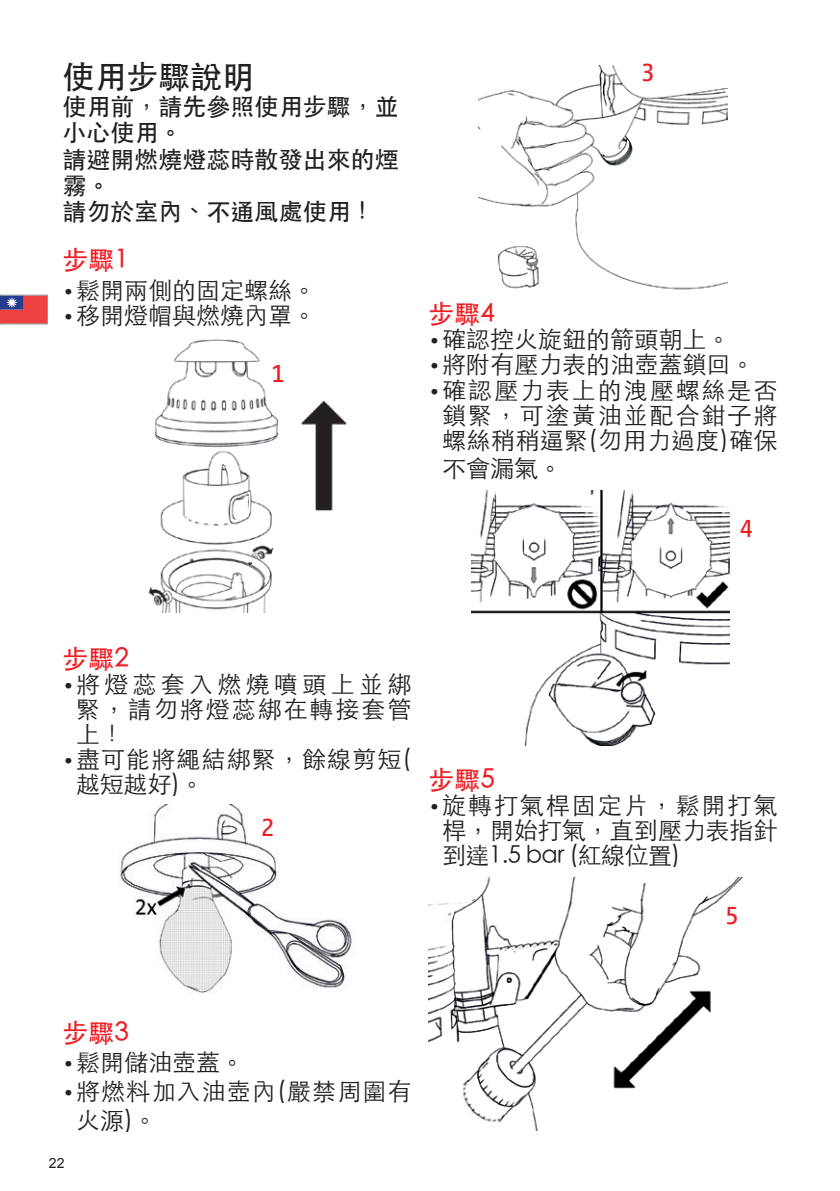
<style>
.page{position:relative;width:840px;height:1191px;background:#fff}
.page>*{position:absolute;margin:0;border:0;box-sizing:border-box;transform-origin:0 0}
.t1{font:500 32px "ST Heiti TC";color:#231f20}
.t2{font:500 26px "ST Heiti TC";color:#ee1d23}
.t3{font:26px "Vialog LT Com";color:#ee1d23}
.t4{font:300 24px/25px "ST Heiti TC";letter-spacing:.015em;color:#231f20;text-align:justify}
.t5{font:500 24px/26.4px "ST Heiti TC";color:#231f20}
.t6{font:300 24px/25px "ST Heiti TC";letter-spacing:.08em;color:#231f20;text-align:center}
.t7{font:300 24px/25px "ST Heiti TC";letter-spacing:.045em;color:#231f20}
.t8{font:14px "Arial";color:#231f20}
.s1{font-family:"Vialog LT Com"}
</style>
<div class="page">
<svg style="left:0;top:295px;width:48px;height:29px"></svg>
<img style="left:148px;top:339px;width:199px;height:274px">
<img style="left:120px;top:804px;width:232px;height:189px">
<img style="left:478px;top:66px;width:249px;height:224px">
<img style="left:428px;top:877px;width:315px;height:253px">
<img style="left:471px;top:490px;width:258px;height:256px">
<h1 class="t1" style="left:62px;top:59px;width:193px">使用步驟說明</h1>
<p class="t5" style="left:62px;top:92px;width:338px">使用前，請先參照使用步驟，並小心使用。<br>請避開燃燒燈蕊時散發出來的煙霧。<br>請勿於室內、不通風處使用！</p>
<p class="t2" style="left:62px;top:245px;width:68px">步驟1</p>
<p class="t4" style="left:62px;top:275px;width:255px"><span class="s1">•</span> 鬆開兩側的固定螺絲。</p>
<p class="t4" style="left:62px;top:300px;width:255px"><span class="s1">•</span> 移開燈帽與燃燒內罩。</p>
<p class="t3" style="left:271px;top:359px;width:15px">1</p>
<p class="t3" style="left:641px;top:58px;width:15px">3</p>
<p class="t2" style="left:428px;top:300px;width:68px">步驟4</p>
<p class="t4" style="left:428px;top:325px;width:303px"><span class="s1">•</span> 確認控火旋鈕的箭頭朝上。</p>
<p class="t4" style="left:428px;top:350px;width:327px"><span class="s1">•</span> 將附有壓力表的油壺蓋鎖回。</p>
<p class="t6" style="left:428px;top:375px;width:350px"><span class="s1">•</span> 確認壓力表上的洩壓螺絲是否鎖緊，可塗黃油並配合鉗子將螺絲稍稍逼緊(勿用力過度)確保</p>
<p class="t4" style="left:442px;top:453px;width:121px">不會漏氣。</p>
<p class="t3" style="left:739px;top:514px;width:15px">4</p>
<p class="t2" style="left:62px;top:644px;width:68px">步驟2</p>
<p class="t4" style="left:76px;top:669px;width:337px;text-indent:-14px"><span class="s1">•</span> 將燈蕊套入燃燒噴頭上並綁緊，請勿將燈蕊綁在轉接套管上！</p>
<p class="t7" style="left:76px;top:744px;width:337px;text-indent:-14px"><span class="s1">•</span> 盡可能將繩結綁緊，餘線剪短(越短越好)。</p>
<p class="t3" style="left:261px;top:813px;width:15px">2</p>
<p class="t2" style="left:428px;top:766px;width:68px">步驟5</p>
<p class="t4" style="left:442px;top:790px;width:337px;text-indent:-14px"><span class="s1">•</span> 旋轉打氣桿固定片，鬆開打氣桿，開始打氣，直到壓力表指針到達1.5 bar (紅線位置)</p>
<p class="t3" style="left:725px;top:901px;width:15px">5</p>
<p class="t2" style="left:62px;top:1018px;width:68px">步驟3</p>
<p class="t4" style="left:62px;top:1047px;width:183px"><span class="s1">•</span> 鬆開儲油壺蓋。</p>
<p class="t7" style="left:76px;top:1074px;width:337px;line-height:28.8px;text-indent:-14px"><span class="s1">•</span> 將燃料加入油壺內(嚴禁周圍有火源)。</p>
<p class="t8" style="left:49px;top:1153px;width:17px">22</p>
</div>
